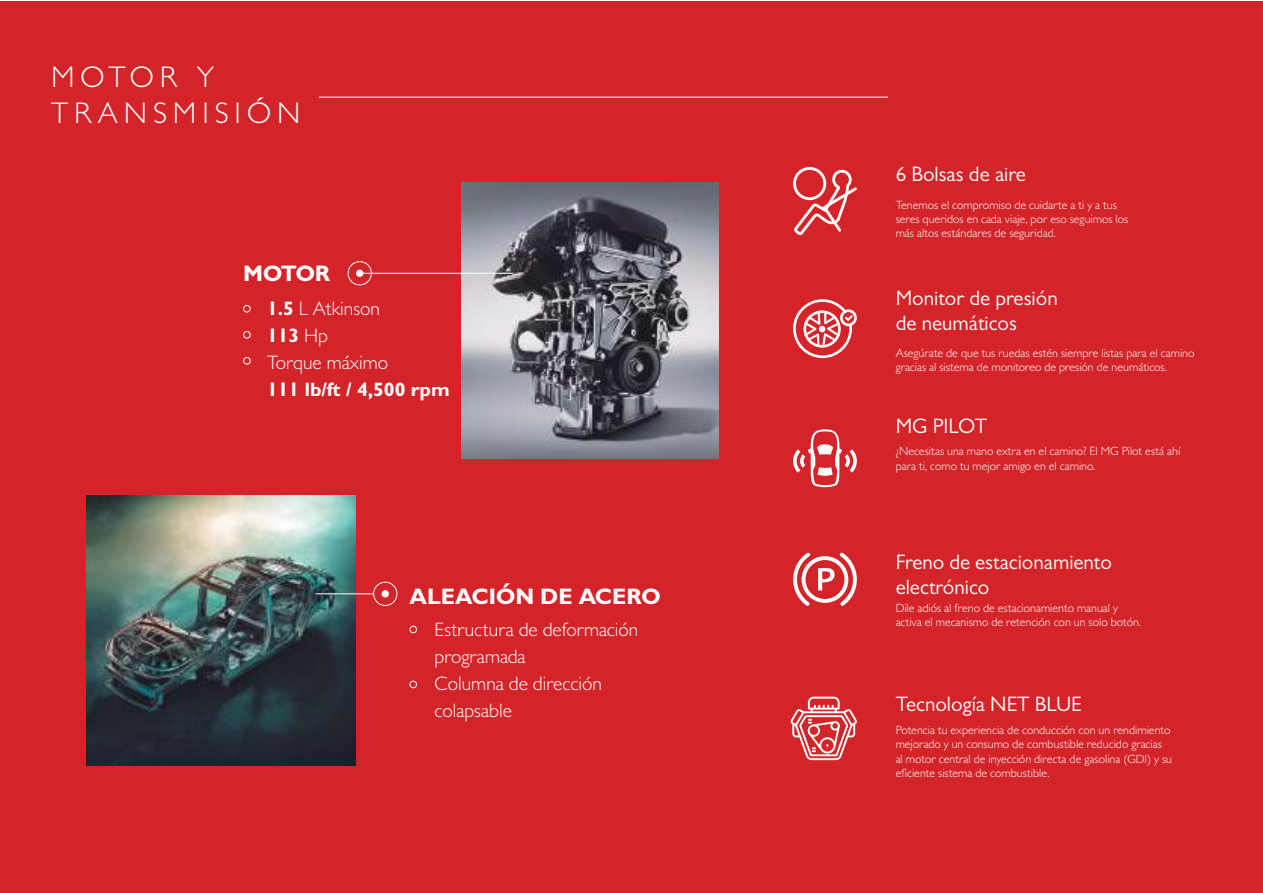
<style>
.page{position:relative;width:1263px;height:893px;background:#fff}
.page>*{position:absolute;margin:0;border:0;box-sizing:border-box;transform-origin:0 0}
.t1{font:300 30px/36px "Gill Sans";letter-spacing:.2em;color:#fff}
.t2{font:700 22.5px "Gill Sans";color:#fff}
.t3{font:21px/25.2px "Gill Sans";color:#fff}
.t4{font:300 19.5px/27px "Gill Sans";color:#fff}
.t5{font:700 19.5px "Gill Sans";color:#fff}
.t6{font:300 12px/14.4px "Gill Sans";color:#fff}
.s1{font-weight:700}
</style>
<div class="page">
<div style="left:0;top:1px;width:1263px;height:891px;background:#d42429"></div>
<img style="left:87px;top:495px;width:269px;height:270px">
<div style="left:373px;top:582px;width:24px;height:24px;border:1px solid #fff;border-radius:50%"></div>
<div style="left:243px;top:305px;width:8px;height:7px;border:1px solid #fff;border-radius:50%"></div>
<div style="left:243px;top:331px;width:8px;height:7px;border:1px solid #fff;border-radius:50%"></div>
<div style="left:243px;top:357px;width:8px;height:7px;border:1px solid #fff;border-radius:50%"></div>
<div style="left:410px;top:626px;width:7px;height:7px;border:1px solid #fff;border-radius:50%"></div>
<div style="left:410px;top:681px;width:7px;height:7px;border:1px solid #fff;border-radius:50%"></div>
<hr style="left:316px;top:593px;width:57px;height:1px;background:#fff">
<div style="left:382px;top:590px;width:7px;height:7px;background:#fff;border-radius:50%"></div>
<img style="left:461px;top:183px;width:257px;height:275px">
<hr style="left:319px;top:97px;width:569px;height:1px;background:#fff">
<svg style="left:793px;top:167px;width:64px;height:68px"></svg>
<svg style="left:793px;top:299px;width:64px;height:59px"></svg>
<div style="left:348px;top:261px;width:24px;height:24px;border:1px solid #fff;border-radius:50%"></div>
<hr style="left:360px;top:273px;width:153px;height:1px;background:#fff">
<div style="left:356px;top:270px;width:7px;height:7px;background:#fff;border-radius:50%"></div>
<svg style="left:793px;top:429px;width:64px;height:58px"></svg>
<svg style="left:793px;top:552px;width:64px;height:54px"></svg>
<svg style="left:790px;top:697px;width:67px;height:63px"></svg>
<h1 class="t1" style="left:51px;top:58px;width:251px">MOTOR Y<br>TRANSMISIÓN</h1>
<h2 class="t2" style="left:243px;top:259px;width:88px">MOTOR</h2>
<h3 class="t4" style="left:267px;top:295px;width:123px"><span class="s1">1.5</span> L Atkinson<br><span class="s1">113</span> Hp<br>Torque máximo</h3>
<h3 class="t5" style="left:267px;top:378px;width:184px">111 lb/ft / 4,500 rpm</h3>
<h2 class="t2" style="left:410px;top:582px;width:252px">ALEACIÓN DE ACERO</h2>
<h3 class="t4" style="left:434px;top:616px;width:205px">Estructura de deformación programada<br>Columna de dirección colapsable</h3>
<h3 class="t3" style="left:896px;top:162px;width:132px">6 Bolsas de aire</h3>
<p class="t6" style="left:896px;top:197px;width:234px">Tenemos el compromiso de cuidarte a ti y a tus seres queridos en cada viaje, por eso seguimos los más altos estándares de seguridad.</p>
<h3 class="t3" style="left:896px;top:285px;width:164px">Monitor de presión de neumáticos</h3>
<p class="t6" style="left:896px;top:345px;width:300px">Asegúrate de que tus ruedas estén siempre listas para el camino gracias al sistema de monitoreo de presión de neumáticos.</p>
<h3 class="t3" style="left:896px;top:413px;width:93px">MG PILOT</h3>
<p class="t6" style="left:896px;top:444px;width:286px">¿Necesitas una mano extra en el camino? El MG Pilot está ahí para ti, como tu mejor amigo en el camino.</p>
<h3 class="t3" style="left:896px;top:549px;width:218px">Freno de estacionamiento electrónico</h3>
<p class="t6" style="left:896px;top:601px;width:247px">Dile adiós al freno de estacionamiento manual y activa el mecanismo de retención con un solo botón.</p>
<h3 class="t3" style="left:896px;top:691px;width:187px">Tecnología NET BLUE</h3>
<p class="t6" style="left:896px;top:723px;width:278px">Potencia tu experiencia de conducción con un rendimiento mejorado y un consumo de combustible reducido gracias al motor central de inyección directa de gasolina (GDI) y su eficiente sistema de combustible.</p>
</div>
